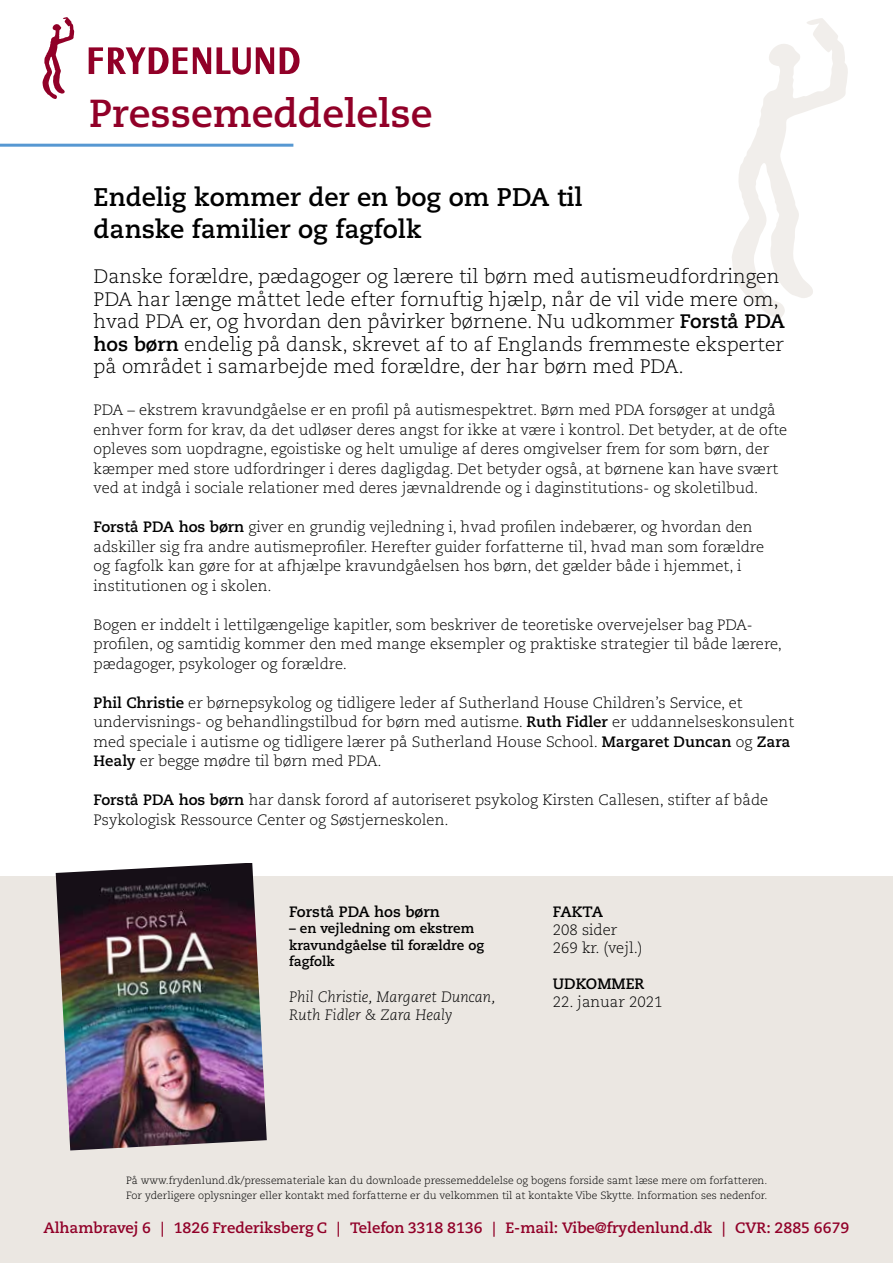
<style>
.page{position:relative;width:893px;height:1263px;background:#fff}
.page>*{position:absolute;margin:0;border:0;box-sizing:border-box;transform-origin:0 0}
.t1{font:700 39px "Caecilia LT Std";color:#910028}
.t2{font:700 25.5px/32.4px "Caecilia LT Std";color:#000}
.t3{font:300 19.5px/22.5px "Caecilia LT Std";color:#000}
.t4{font:300 15px/19.5px "Caecilia LT Std";color:#000}
.t5{font:700 15px "Caecilia LT Std";color:#910028}
.t6{font:italic 300 15px/18px "Caecilia LT Std";color:#000}
.t7{font:700 15px "Caecilia LT Std";color:#000}
.t8{font:700 13.5px/16.5px "Caecilia LT Std";color:#000}
.t9{font:300 10.5px/15px "Caecilia LT Std";color:#000}
.s1{font-weight:700}
</style>
<div class="page">
<svg style="left:732px;top:18px;width:116px;height:300px"></svg>
<hr style="left:0;top:144px;width:293px;height:3px;background:#5698d2">
<div style="left:0;top:876px;width:893px;height:387px;background:#ebe7e2"></div>
<svg style="left:43px;top:17px;width:32px;height:82px"></svg>
<svg style="left:89px;top:47px;width:122px;height:27px"></svg>
<svg style="left:217px;top:47px;width:57px;height:28px"></svg>
<svg style="left:280px;top:47px;width:20px;height:27px"></svg>
<img style="left:56px;top:863px;width:211px;height:287px">
<h1 class="t1" style="left:89px;top:91px;width:345px">Pressemeddelelse</h1>
<h2 class="t2" style="left:94px;top:181px;width:491px">Endelig kommer der en bog om PDA til danske familier og fagfolk</h2>
<p class="t3" style="left:94px;top:266px;width:693px">Danske forældre, pædagoger og lærere til børn med autismeudfordringen PDA har længe måttet lede efter fornuftig hjælp, når de vil vide mere om, hvad PDA er, og hvordan den påvirker børnene. Nu udkommer <span class="s1">Forstå PDA hos børn</span> endelig på dansk, skrevet af to af Englands fremmeste eksperter på området i samarbejde med forældre, der har børn med PDA.</p>
<p class="t4" style="left:94px;top:400px;width:695px">PDA – ekstrem kravundgåelse er en profil på autismespektret. Børn med PDA forsøger at undgå enhver form for krav, da det udløser deres angst for ikke at være i kontrol. Det betyder, at de ofte opleves som uopdragne, egoistiske og helt umulige af deres omgivelser frem for som børn, der kæmper med store udfordringer i deres dagligdag. Det betyder også, at børnene kan have svært ved at indgå i sociale relationer med deres jævnaldrende og i daginstitutions- og skoletilbud.</p>
<p class="t4" style="left:94px;top:517px;width:672px"><span class="s1">Forstå PDA hos børn</span> giver en grundig vejledning i, hvad profilen indebærer, og hvordan den adskiller sig fra andre autismeprofiler. Herefter guider forfatterne til, hvad man som forældre og fagfolk kan gøre for at afhjælpe kravundgåelsen hos børn, det gælder både i hjemmet, i institutionen og i skolen.</p>
<p class="t4" style="left:94px;top:615px;width:690px">Bogen er inddelt i lettilgængelige kapitler, som beskriver de teoretiske overvejelser bag PDA&shy;profilen, og samtidig kommer den med mange eksempler og praktiske strategier til både lærere, pædagoger, psykologer og forældre.</p>
<p class="t4" style="left:94px;top:693px;width:702px"><span class="s1">Phil Christie</span> er børnepsykolog og tidligere leder af Sutherland House Children’s Service, et undervisnings- og behandlingstilbud for børn med autisme. <span class="s1">Ruth Fidler</span> er uddannelseskonsulent med speciale i autisme og tidligere lærer på Sutherland House School. <span class="s1">Margaret Duncan</span> og <span class="s1">Zara Healy</span> er begge mødre til børn med PDA.</p>
<p class="t4" style="left:94px;top:790px;width:676px"><span class="s1">Forstå PDA hos børn</span> har dansk forord af autoriseret psykolog Kirsten Callesen, stifter af både<br>Psykologisk Ressource Center og Søstjerneskolen.</p>
<p class="t7" style="left:289px;top:903px;width:152px">Forstå PDA hos børn</p>
<p class="t8" style="left:289px;top:921px;width:197px">– en vejledning om ekstrem kravundgåelse til forældre og fagfolk</p>
<p class="t6" style="left:289px;top:989px;width:208px">Phil Christie, Margaret Duncan,<br>Ruth Fidler &amp; Zara Healy</p>
<p class="t7" style="left:553px;top:903px;width:52px">FAKTA</p>
<p class="t4" style="left:553px;top:921px;width:91px;line-height:18px">208 sider<br>269 kr. (vejl.)</p>
<p class="t7" style="left:553px;top:975px;width:93px">UDKOMMER</p>
<p class="t4" style="left:553px;top:993px;width:111px">22. januar 2021</p>
<p class="t9" style="left:126px;top:1173px;width:643px">På www.frydenlund.dk/pressemateriale kan du downloade pressemeddelelse og bogens forside samt læse mere om forfatteren.<br>For yderligere oplysninger eller kontakt med forfatterne er du velkommen til at kontakte Vibe Skytte. Information ses nedenfor.</p>
<p class="t5" style="left:43px;top:1218px;width:807px">Alhambravej 6 | 1826 Frederiksberg C | Telefon 3318 8136 | E-mail: Vibe@frydenlund.dk | CVR: 2885 6679</p>
</div>
